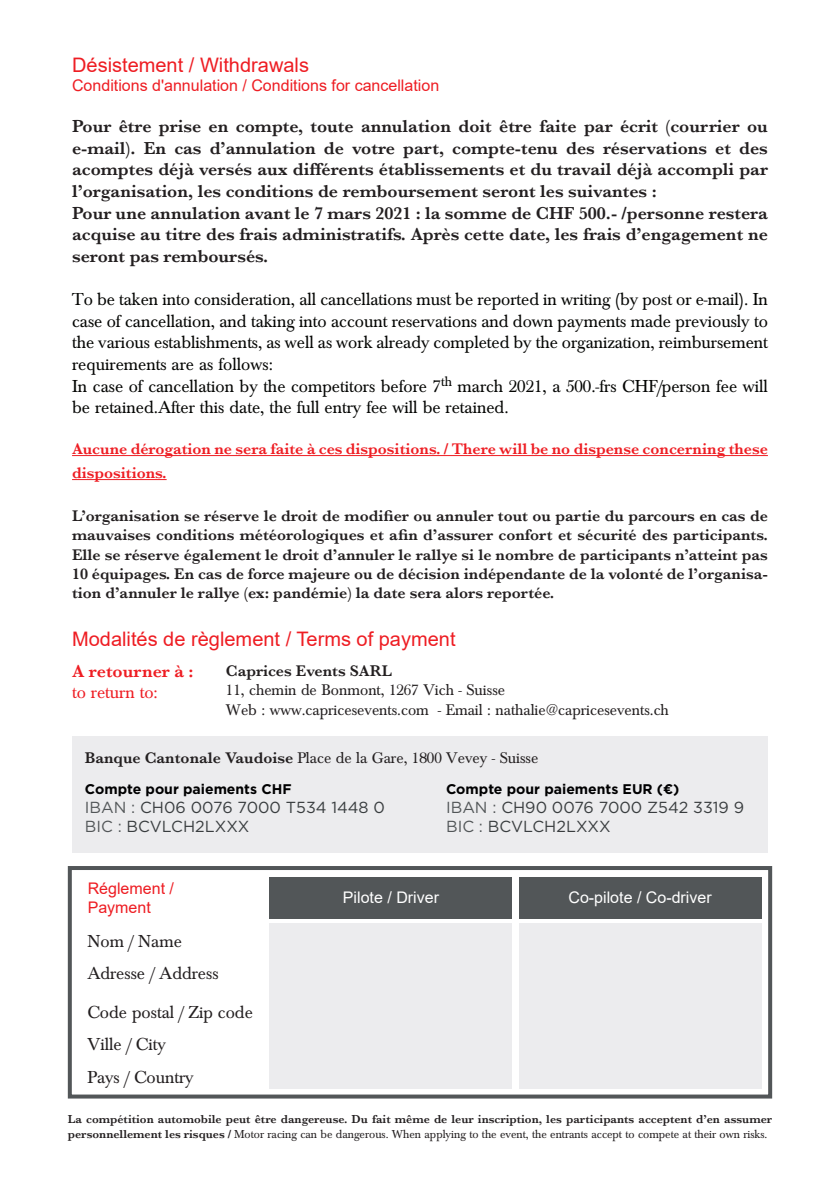
<style>
.page{position:relative;width:840px;height:1191px;background:#fff}
.page>*{position:absolute;margin:0;border:0;box-sizing:border-box;transform-origin:0 0}
.t1{font:20px "Arial";color:#ee1d23}
.t2{font:600 18px/21.6px "Baskerville";color:#231f20;text-align:justify}
.t3{font:18px/21.6px "Baskerville";color:#040503;text-align:justify}
.t4{font:18px "Baskerville";color:#231f20}
.t5{font:600 18px "Baskerville";color:#ee1d23}
.t6{font:18px "Baskerville";color:#ee1d23}
.t7{font:600 16px/19.2px "Baskerville";color:#231f20;text-align:justify}
.t8{font:16px "Baskerville";color:#231f20}
.t9{font:600 16px/24px "Baskerville";color:#ee1d23}
.t10{font:16px "Gotham";color:#393d3f}
.t11{font:16px "Arial";color:#ee1d23}
.t12{font:16px "Arial";color:#fff}
.t13{font:700 14px "Gotham";color:#000001}
.t14{font:600 12px/14.4px "Baskerville";color:#231f20}
.s1{font-weight:600}
.s2{color:#525658}
.s3{font-weight:400}
</style>
<div class="page">
<div style="left:72px;top:735px;width:695px;height:117px;background:#ececee"></div>
<hr style="left:72px;top:455px;width:695px;height:1px;background:#ee1d23">
<hr style="left:72px;top:479px;width:94px;height:1px;background:#ee1d23">
<div style="left:68px;top:866px;width:703px;height:232px;border:4px solid #525658"></div>
<div style="left:269px;top:877px;width:243px;height:41px;background:#525658"></div>
<div style="left:269px;top:922px;width:243px;height:166px;background:#ececee"></div>
<div style="left:518px;top:877px;width:243px;height:41px;background:#525658"></div>
<div style="left:518px;top:922px;width:243px;height:166px;background:#ececee"></div>
<p class="t1" style="left:72px;top:51px;width:238px">Désistement / Withdrawals</p>
<p class="t11" style="left:72px;top:75px;width:368px">Conditions d'annulation / Conditions for cancellation</p>
<p class="t2" style="left:72px;top:115px;width:697px">Pour être prise en compte, toute annulation doit être faite par écrit (courrier ou e-mail). En cas d’annulation de votre part, compte-tenu des réservations et des acomptes déjà versés aux différents établissements et du travail déjà accompli par l’organisation, les conditions de remboursement seront les suivantes :</p>
<p class="t2" style="left:72px;top:202px;width:697px">Pour une annulation avant le 7 mars 2021 : la somme de CHF 500.- /personne restera acquise au titre des frais administratifs. Après cette date, les frais d’engagement ne seront pas remboursés.</p>
<p class="t3" style="left:72px;top:289px;width:697px">To be taken into consideration, all cancellations must be reported in writing (by post or e-mail). In case of cancellation, and taking into account reservations and down payments made previously to the various establishments, as well as work already completed by the organization, reimbursement requirements are as follows:</p>
<p class="t3" style="left:72px;top:375px;width:697px">In case of cancellation by the competitors before 7<sup>th</sup> march 2021, a 500.-frs CHF/person fee will be retained.After this date, the full entry fee will be retained.</p>
<p class="t9" style="left:72px;top:436px;width:697px">Aucune dérogation ne sera faite à ces dispositions. / There will be no dispense concerning these dispositions.</p>
<p class="t7" style="left:72px;top:506px;width:697px">L’organisation se réserve le droit de modifier ou annuler tout ou partie du parcours en cas de mauvaises conditions météorologiques et afin d’assurer confort et sécurité des participants.<br>Elle se réserve également le droit d’annuler le rallye si le nombre de participants n’atteint pas 10 équipages. En cas de force majeure ou de décision indépendante de la volonté de l’organisa&shy;tion d’annuler le rallye (ex: pandémie) la date sera alors reportée.</p>
<p class="t1" style="left:72px;top:625px;width:385px">Modalités de règlement / Terms of payment</p>
<p class="t5" style="left:72px;top:658px;width:123px">A retourner à :</p>
<p class="t6" style="left:72px;top:682px;width:87px">to return to:</p>
<p class="t7" style="left:226px;top:661px;width:168px">Caprices Events SARL</p>
<p class="t8" style="left:226px;top:681px;width:280px">11, chemin de Bonmont, 1267 Vich - Suisse</p>
<p class="t8" style="left:226px;top:700px;width:444px">Web : www.capricesevents.com - Email : nathalie@capricesevents.ch</p>
<p class="t8" style="left:85px;top:749px;width:455px"><span class="s1">Banque Cantonale Vaudoise</span> Place de la Gare, 1800 Vevey - Suisse</p>
<p class="t13" style="left:446px;top:779px;width:235px">Compte pour paiements EUR (€)</p>
<p class="t10" style="left:446px;top:797px;width:299px"><span class="s2">IBAN :</span> CH90 0076 7000 Z542 3319 9</p>
<p class="t10" style="left:446px;top:816px;width:166px"><span class="s2">BIC :</span> BCVLCH2LXXX</p>
<p class="t13" style="left:85px;top:779px;width:208px">Compte pour paiements CHF</p>
<p class="t10" style="left:85px;top:797px;width:301px"><span class="s2">IBAN :</span> CH06 0076 7000 T534 1448 0</p>
<p class="t10" style="left:85px;top:816px;width:166px"><span class="s2">BIC :</span> BCVLCH2LXXX</p>
<p class="t11" style="left:88px;top:877px;width:88px">Réglement /</p>
<p class="t11" style="left:88px;top:896px;width:65px">Payment</p>
<p class="t4" style="left:87px;top:931px;width:96px">Nom / Name</p>
<p class="t4" style="left:87px;top:963px;width:133px">Adresse / Address</p>
<p class="t4" style="left:87px;top:1001px;width:167px">Code postal / Zip code</p>
<p class="t4" style="left:87px;top:1034px;width:80px">Ville / City</p>
<p class="t4" style="left:87px;top:1067px;width:108px">Pays / Country</p>
<p class="t12" style="left:343px;top:886px;width:98px">Pilote / Driver</p>
<p class="t12" style="left:568px;top:886px;width:145px">Co-pilote / Co-driver</p>
<p class="t14" style="left:68px;top:1112px;width:705px">La compétition automobile peut être dangereuse. Du fait même de leur inscription, les participants acceptent d’en assumer personnellement les risques / <span class="s3">Motor racing can be dangerous. When applying to the event, the entrants accept to compete at their own risks.</span></p>
</div>
